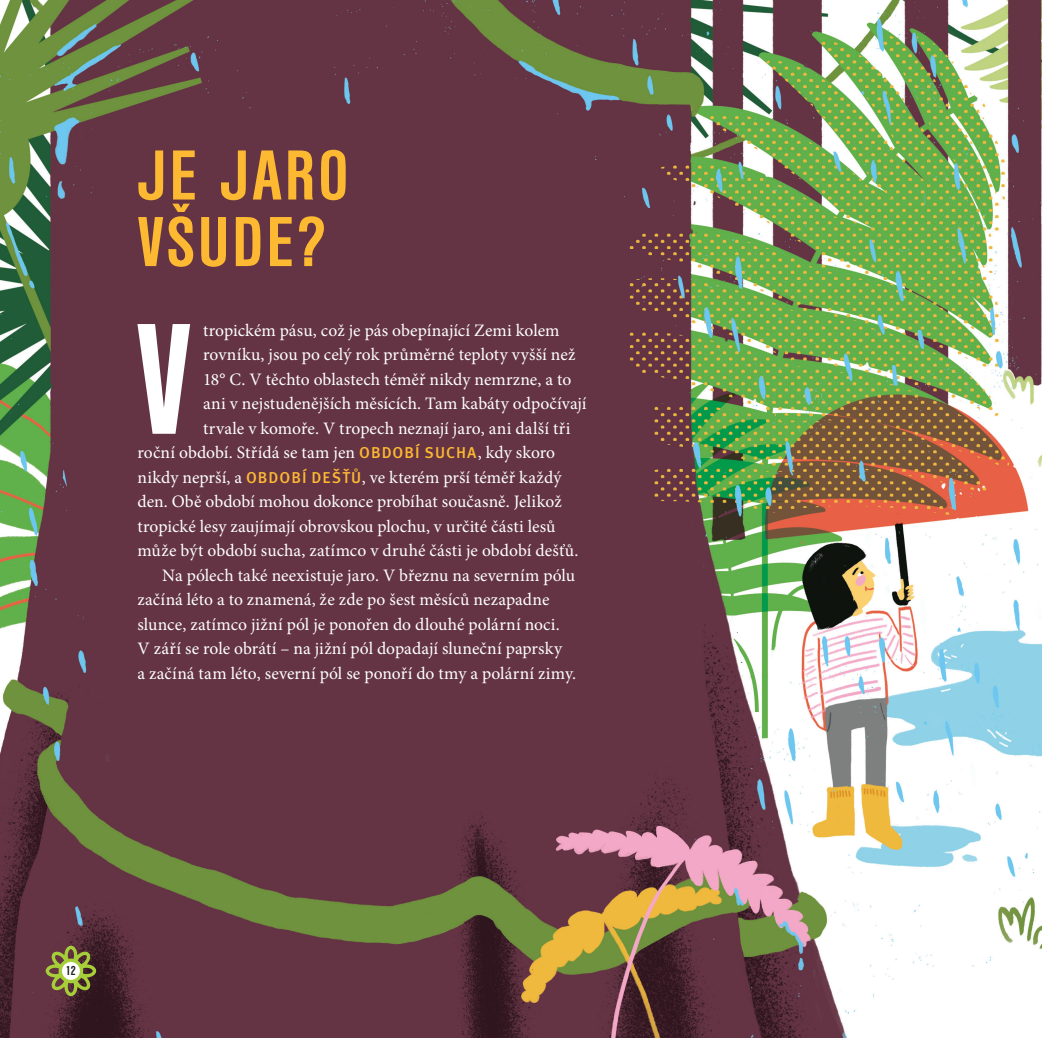
<style>
.page{position:relative;width:1042px;height:1038px;background:#fff}
.page>*{position:absolute;margin:0;border:0;box-sizing:border-box;transform-origin:0 0}
.t1{font:700 condensed 164.5px "Nimbus San DEE";color:#fff}
.t2{font:700 condensed 73.5px/66.5px "Nimbus San DEE";letter-spacing:.03em;color:#fdb931;scale:1.06 1}
.t3{font:17.5px "Minion Pro";letter-spacing:.005em;color:#fff}
.t4{font:700 condensed 13.47px "Nimbus San DEE";color:#231f20}
.s1{font-family:"Meta Pro";font-weight:500;font-size:15.75px;color:#fdb931}
</style>
<div class="page">
<img style="left:0;top:0;width:1041px;height:1037px">
<svg style="left:44px;top:943px;width:54px;height:54px;background:#6a5a37"></svg>
<svg style="left:60px;top:960px;width:21px;height:21px"></svg>
<div style="left:59px;top:958px;width:24px;height:25px;border:3px solid #a6ce39;border-radius:50%"></div>
<h2 class="t2" style="left:137px;top:143px;width:201px">JE JARO<br>VŠUDE?</h2>
<h1 class="t1" style="left:136px;top:290px;width:57px">V</h1>
<p class="t3" style="left:203px;top:318px;width:358px">tropickém pásu, což je pás obepínající Zemi kolem</p>
<p class="t3" style="left:203px;top:343px;width:373px">rovníku, jsou po celý rok průměrné teploty vyšší než</p>
<p class="t3" style="left:203px;top:367px;width:369px">18° C. V těchto oblastech téměř nikdy nemrzne, a to</p>
<p class="t3" style="left:203px;top:392px;width:385px">ani v nejstudenějších měsících. Tam kabáty odpočívají</p>
<p class="t3" style="left:203px;top:416px;width:368px">trvale v komoře. V tropech neznají jaro, ani další tři</p>
<p class="t3" style="left:137px;top:441px;width:419px">roční období. Střídá se tam jen <span class="s1">OBDOBÍ SUCHA</span>, kdy skoro</p>
<p class="t3" style="left:137px;top:465px;width:425px">nikdy neprší, a <span class="s1">OBDOBÍ DEŠŤŮ</span>, ve kterém prší téměř každý</p>
<p class="t3" style="left:137px;top:490px;width:425px">den. Obě období mohou dokonce probíhat současně. Jelikož</p>
<p class="t3" style="left:137px;top:514px;width:419px">tropické lesy zaujímají obrovskou plochu, v určité části lesů</p>
<p class="t3" style="left:137px;top:539px;width:442px">může být období sucha, zatímco v druhé části je období dešťů.</p>
<p class="t3" style="left:162px;top:563px;width:414px">Na pólech také neexistuje jaro. V březnu na severním pólu</p>
<p class="t3" style="left:137px;top:588px;width:413px">začíná léto a to znamená, že zde po šest měsíců nezapadne</p>
<p class="t3" style="left:137px;top:612px;width:423px">slunce, zatímco jižní pól je ponořen do dlouhé polární noci.</p>
<p class="t3" style="left:137px;top:637px;width:426px">V září se role obrátí – na jižní pól dopadají sluneční paprsky</p>
<p class="t3" style="left:137px;top:661px;width:440px">a začíná tam léto, severní pól se ponoří do tmy a polární zimy.</p>
<p class="t4" style="left:66px;top:963px;width:12px">12</p>
</div>
